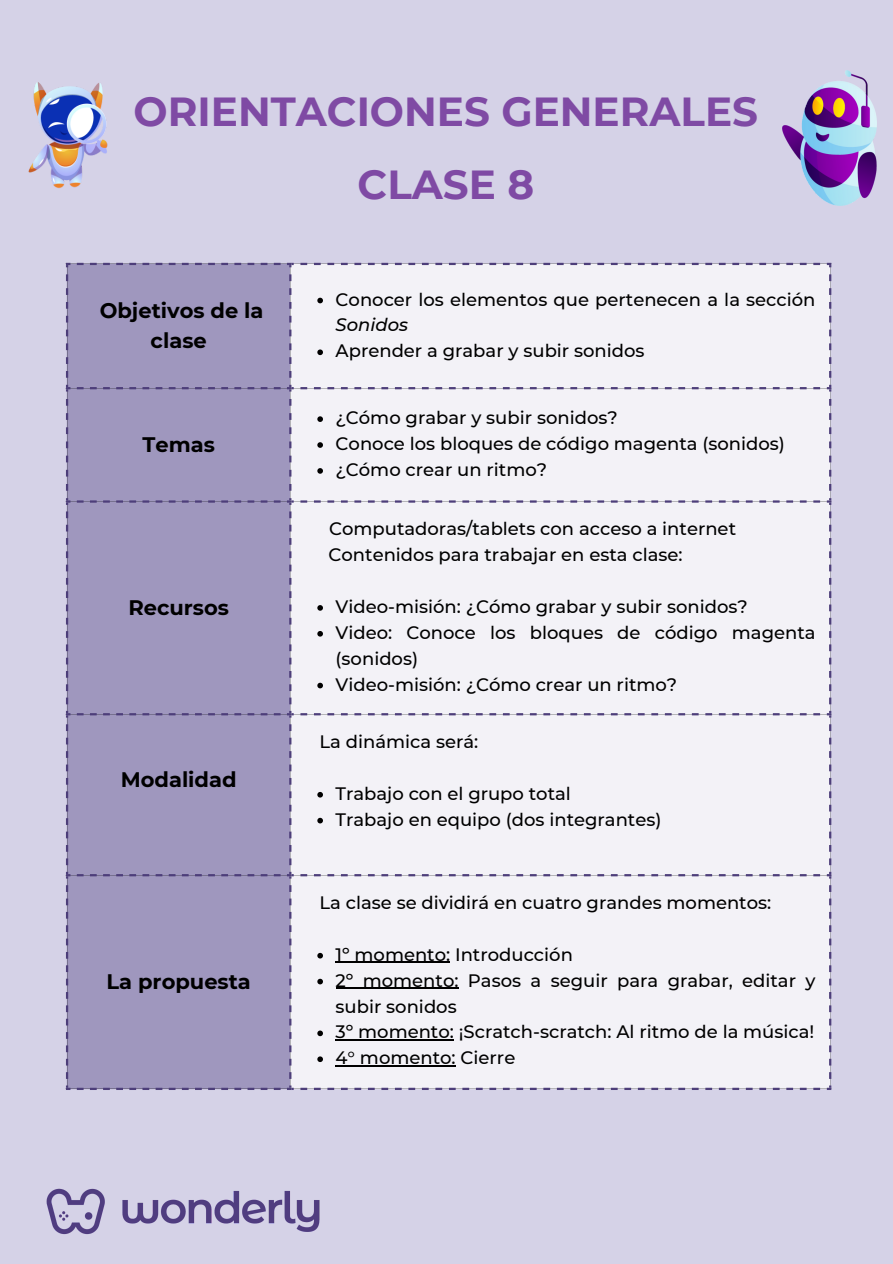
<style>
.page{position:relative;width:893px;height:1264px;background:#fff}
.page>*{position:absolute;margin:0;border:0;box-sizing:border-box;transform-origin:0 0}
.t1{font:700 40.5px/73.2px "Montserrat";color:#7f4aa4;text-align:center}
.t2{font:700 21px/30.3px "Montserrat";color:#000;text-align:center}
.t3{font:500 18px/25.8px "Montserrat";color:#000}
.s1{font-style:italic}
</style>
<div class="page">
<div style="left:0;top:0;width:892px;height:1263px;background:#d5d2e7"></div>
<div style="left:66px;top:263px;width:225px;height:765px;background:#9f97be"></div>
<div style="left:291px;top:263px;width:540px;height:826px;background:#f3f2f7"></div>
<img style="left:46px;top:1028px;width:320px;height:207px">
<img style="left:782px;top:71px;width:94px;height:135px">
<img style="left:28px;top:82px;width:80px;height:106px">
<p class="t1" style="left:134px;top:75px;width:626px">ORIENTACIONES GENERALES<br>CLASE 8</p>
<p class="t2" style="left:100px;top:295px;width:165px">Objetivos de la clase</p>
<h1 class="t3" style="left:335px;top:286px;width:481px">Conocer los elementos que pertenecen a la sección<br><span class="s1">Sonidos</span></h1>
<p class="t3" style="left:335px;top:338px;width:310px">Aprender a grabar y subir sonidos</p>
<p class="t2" style="left:142px;top:429px;width:74px">Temas</p>
<p class="t2" style="left:128px;top:592px;width:102px">Recursos</p>
<p class="t2" style="left:121px;top:764px;width:117px">Modalidad</p>
<p class="t2" style="left:106px;top:966px;width:146px">La propuesta</p>
<p class="t3" style="left:335px;top:405px;width:284px">¿Cómo grabar y subir sonidos?</p>
<p class="t3" style="left:335px;top:431px;width:451px">Conoce los bloques de código magenta (sonidos)</p>
<p class="t3" style="left:335px;top:456px;width:213px">¿Cómo crear un ritmo?</p>
<p class="t3" style="left:329px;top:516px;width:408px">Computadoras/tablets con acceso a internet</p>
<p class="t3" style="left:328px;top:542px;width:355px">Contenidos para trabajar en esta clase:</p>
<p class="t3" style="left:335px;top:593px;width:414px">Video-misión: ¿Cómo grabar y subir sonidos?</p>
<p class="t3" style="left:335px;top:619px;width:481px">Video: Conoce los bloques de código magenta (sonidos)</p>
<p class="t3" style="left:335px;top:671px;width:343px">Video-misión: ¿Cómo crear un ritmo?</p>
<p class="t3" style="left:319px;top:728px;width:160px">La dinámica será:</p>
<p class="t3" style="left:335px;top:780px;width:237px">Trabajo con el grupo total</p>
<p class="t3" style="left:335px;top:806px;width:327px">Trabajo en equipo (dos integrantes)</p>
<p class="t3" style="left:319px;top:889px;width:453px">La clase se dividirá en cuatro grandes momentos:</p>
<p class="t3" style="left:335px;top:941px;width:239px">1º momento: Introducción</p>
<p class="t3" style="left:335px;top:967px;width:481px">2º momento: Pasos a seguir para grabar, editar y subir sonidos</p>
<p class="t3" style="left:335px;top:1019px;width:480px">3º momento: ¡Scratch-scratch: Al ritmo de la música!</p>
<p class="t3" style="left:335px;top:1044px;width:181px">4° momento: Cierre</p>
</div>
